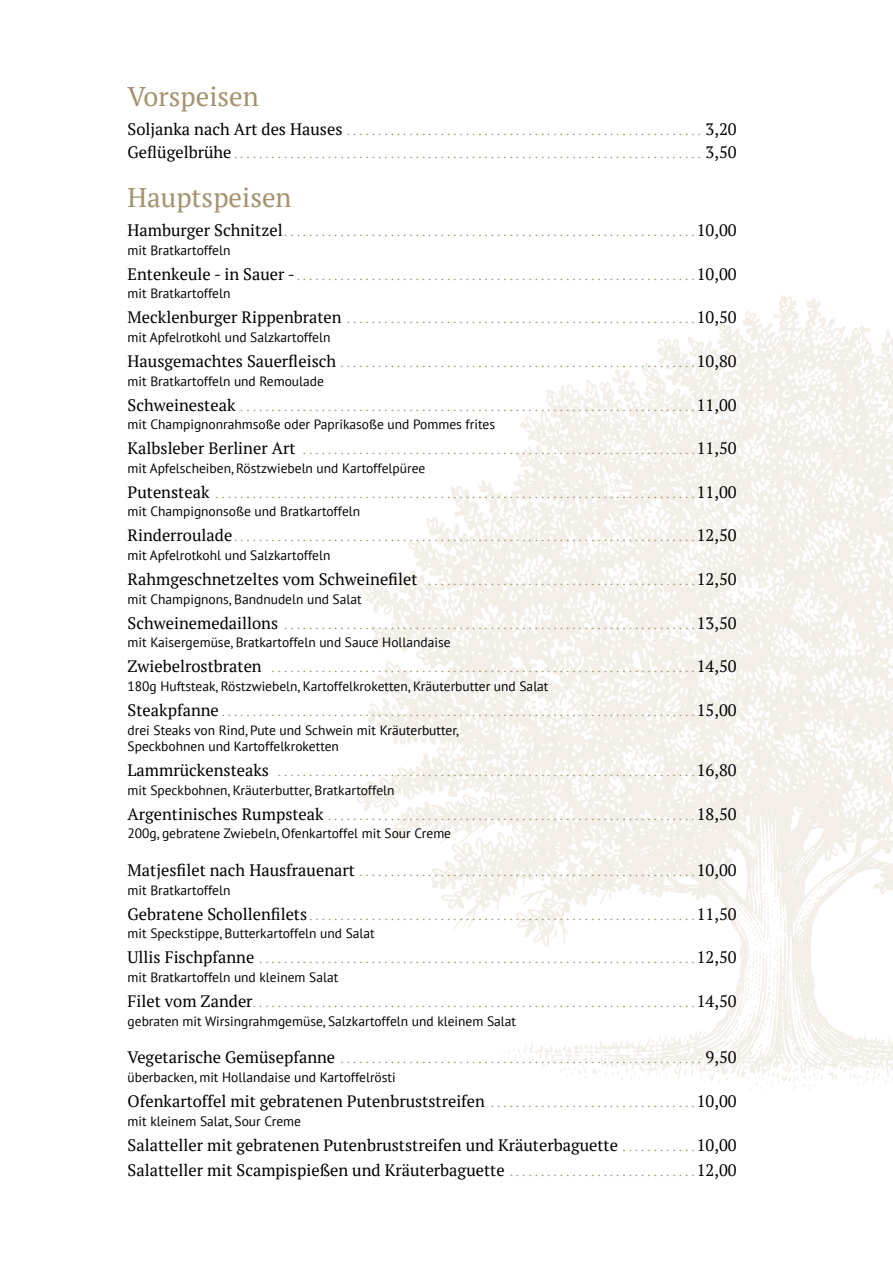
<style>
.page{position:relative;width:893px;height:1263px;background:#fff}
.page>*{position:absolute;margin:0;border:0;box-sizing:border-box;transform-origin:0 0}
.t1{font:27px "PT Serif";color:#a49270}
.t2{font:16.5px/25px "PT Serif";color:#000}
.t3{font:13.5px/16.5px "PT Sans";color:#000}
.t4{font:12px/23px "PT Serif";color:#a49270}
.s1{font-size:16.5px;color:#000}
.s2{font-size:12px;color:#a49270}
</style>
<div class="page">
<img style="left:357px;top:295px;width:536px;height:795px">
<h1 class="t1" style="left:128px;top:79px;width:133px">Vorspeisen</h1>
<p class="t4" style="left:128px;top:119px;width:611px"><span class="s1">Soljanka nach Art des Hauses</span> . . . . . . . . . . . . . . . . . . . . . . . . . . . . . . . . . . . . . . . . . . . . . . . . . . . . . . . . . <span class="s1">3,20<br>Geflügelbrühe</span> . . . . . . . . . . . . . . . . . . . . . . . . . . . . . . . . . . . . . . . . . . . . . . . . . . . . . . . . . . . . . . . . . . . . . . . . . . . <span class="s1">3,50</span></p>
<h1 class="t1" style="left:128px;top:180px;width:166px">Hauptspeisen</h1>
<p class="t4" style="left:128px;top:220px;width:611px"><span class="s1">Hamburger Schnitzel</span> . . . . . . . . . . . . . . . . . . . . . . . . . . . . . . . . . . . . . . . . . . . . . . . . . . . . . . . . . . . . . . . . . <span class="s1">10,00</span></p>
<p class="t3" style="left:128px;top:241px;width:104px">mit Bratkartoffeln</p>
<p class="t4" style="left:128px;top:264px;width:611px"><span class="s1">Entenkeule - in Sauer -</span> . . . . . . . . . . . . . . . . . . . . . . . . . . . . . . . . . . . . . . . . . . . . . . . . . . . . . . . . . . . . . . . <span class="s1">10,00</span></p>
<p class="t3" style="left:128px;top:285px;width:104px">mit Bratkartoffeln</p>
<p class="t4" style="left:128px;top:307px;width:611px"><span class="s1">Mecklenburger Rippenbraten</span> . . . . . . . . . . . . . . . . . . . . . . . . . . . . . . . . . . . . . . . . . . . . . . . . . . . . . . . <span class="s1">10,50</span></p>
<p class="t3" style="left:128px;top:329px;width:204px">mit Apfelrotkohl und Salzkartoffeln</p>
<p class="t4" style="left:128px;top:351px;width:611px"><span class="s1">Hausgemachtes Sauerfleisch</span> . . . . . . . . . . . . . . . . . . . . . . . . . . . . . . . . . . . . . . . . . . . . . . . . . . . . . . . . <span class="s1">10,80</span></p>
<p class="t3" style="left:128px;top:372px;width:198px">mit Bratkartoffeln und Remoulade</p>
<p class="t4" style="left:128px;top:395px;width:611px"><span class="s1">Schweinesteak</span> . . . . . . . . . . . . . . . . . . . . . . . . . . . . . . . . . . . . . . . . . . . . . . . . . . . . . . . . . . . . . . . . . . . . . . . . <span class="s1">11,00</span></p>
<p class="t3" style="left:128px;top:416px;width:369px">mit Champignonrahmsoße oder Paprikasoße und Pommes frites</p>
<p class="t4" style="left:128px;top:438px;width:611px"><span class="s1">Kalbsleber Berliner Art</span> . . . . . . . . . . . . . . . . . . . . . . . . . . . . . . . . . . . . . . . . . . . . . . . . . . . . . . . . . . . . . . <span class="s1">11,50</span></p>
<p class="t3" style="left:128px;top:459px;width:299px">mit Apfelscheiben, Röstzwiebeln und Kartoffelpüree</p>
<p class="t4" style="left:128px;top:482px;width:611px"><span class="s1">Putensteak</span> . . . . . . . . . . . . . . . . . . . . . . . . . . . . . . . . . . . . . . . . . . . . . . . . . . . . . . . . . . . . . . . . . . . . . . . . . . . . <span class="s1">11,00</span></p>
<p class="t3" style="left:128px;top:503px;width:234px">mit Champignonsoße und Bratkartoffeln</p>
<p class="t4" style="left:128px;top:526px;width:611px"><span class="s1">Rinderroulade</span> . . . . . . . . . . . . . . . . . . . . . . . . . . . . . . . . . . . . . . . . . . . . . . . . . . . . . . . . . . . . . . . . . . . . . . . . . <span class="s1">12,50</span></p>
<p class="t3" style="left:128px;top:547px;width:204px">mit Apfelrotkohl und Salzkartoffeln</p>
<p class="t4" style="left:128px;top:569px;width:611px"><span class="s1">Rahmgeschnetzeltes vom Schweinefilet</span> . . . . . . . . . . . . . . . . . . . . . . . . . . . . . . . . . . . . . . . . . . <span class="s1">12,50</span></p>
<p class="t3" style="left:128px;top:590px;width:236px">mit Champignons, Bandnudeln und Salat</p>
<p class="t4" style="left:128px;top:613px;width:611px"><span class="s1">Schweinemedaillons</span> . . . . . . . . . . . . . . . . . . . . . . . . . . . . . . . . . . . . . . . . . . . . . . . . . . . . . . . . . . . . . . . . . <span class="s1">13,50</span></p>
<p class="t3" style="left:128px;top:634px;width:325px">mit Kaisergemüse, Bratkartoffeln und Sauce Hollandaise</p>
<p class="t4" style="left:128px;top:656px;width:611px"><span class="s1">Zwiebelrostbraten</span> . . . . . . . . . . . . . . . . . . . . . . . . . . . . . . . . . . . . . . . . . . . . . . . . . . . . . . . . . . . . . . . . . . . <span class="s1">14,50</span></p>
<p class="t3" style="left:128px;top:678px;width:422px">180g Huftsteak, Röstzwiebeln, Kartoffelkroketten, Kräuterbutter und Salat</p>
<p class="t4" style="left:128px;top:700px;width:611px"><span class="s1">Steakpfanne</span> . . . . . . . . . . . . . . . . . . . . . . . . . . . . . . . . . . . . . . . . . . . . . . . . . . . . . . . . . . . . . . . . . . . . . . . . . . . <span class="s1">15,00</span></p>
<p class="t3" style="left:128px;top:721px;width:333px">drei Steaks von Rind, Pute und Schwein mit Kräuterbutter,<br>Speckbohnen und Kartoffelkroketten</p>
<p class="t4" style="left:128px;top:760px;width:611px"><span class="s1">Lammrückensteaks</span> . . . . . . . . . . . . . . . . . . . . . . . . . . . . . . . . . . . . . . . . . . . . . . . . . . . . . . . . . . . . . . . . . . <span class="s1">16,80</span></p>
<p class="t3" style="left:128px;top:781px;width:268px">mit Speckbohnen, Kräuterbutter, Bratkartoffeln</p>
<p class="t4" style="left:128px;top:804px;width:611px"><span class="s1">Argentinisches Rumpsteak</span> . . . . . . . . . . . . . . . . . . . . . . . . . . . . . . . . . . . . . . . . . . . . . . . . . . . . . . . . . . <span class="s1">18,50</span></p>
<p class="t3" style="left:128px;top:825px;width:325px">200g, gebratene Zwiebeln, Ofenkartoffel mit Sour Creme</p>
<p class="t4" style="left:128px;top:860px;width:611px"><span class="s1">Matjesfilet nach Hausfrauenart</span> . . . . . . . . . . . . . . . . . . . . . . . . . . . . . . . . . . . . . . . . . . . . . . . . . . . . . <span class="s1">10,00</span></p>
<p class="t3" style="left:128px;top:881px;width:104px">mit Bratkartoffeln</p>
<p class="t4" style="left:128px;top:904px;width:611px"><span class="s1">Gebratene Schollenfilets</span> . . . . . . . . . . . . . . . . . . . . . . . . . . . . . . . . . . . . . . . . . . . . . . . . . . . . . . . . . . . . . <span class="s1">11,50</span></p>
<p class="t3" style="left:128px;top:925px;width:249px">mit Speckstippe, Butterkartoffeln und Salat</p>
<p class="t4" style="left:128px;top:947px;width:611px"><span class="s1">Ullis Fischpfanne</span> . . . . . . . . . . . . . . . . . . . . . . . . . . . . . . . . . . . . . . . . . . . . . . . . . . . . . . . . . . . . . . . . . . . . . <span class="s1">12,50</span></p>
<p class="t3" style="left:128px;top:969px;width:212px">mit Bratkartoffeln und kleinem Salat</p>
<p class="t4" style="left:128px;top:991px;width:611px"><span class="s1">Filet vom Zander</span> . . . . . . . . . . . . . . . . . . . . . . . . . . . . . . . . . . . . . . . . . . . . . . . . . . . . . . . . . . . . . . . . . . . . . . <span class="s1">14,50</span></p>
<p class="t3" style="left:128px;top:1012px;width:390px">gebraten mit Wirsingrahmgemüse, Salzkartoffeln und kleinem Salat</p>
<p class="t4" style="left:128px;top:1047px;width:611px"><span class="s1">Vegetarische Gemüsepfanne</span> . . . . . . . . . . . . . . . . . . . . . . . . . . . . . . . . . . . . . . . . . . . . . . . . . . . . . . . . . . <span class="s1">9,50</span></p>
<p class="t3" style="left:128px;top:1069px;width:270px">überbacken, mit Hollandaise und Kartoffelrösti</p>
<h2 class="t2" style="left:128px;top:1088px;width:611px">Ofenkartoffel mit gebratenen Putenbruststreifen <span class="s2">. . . . . . . . . . . . . . . . . . . . . . . . . . . . . . . .</span> 10,00</h2>
<p class="t3" style="left:128px;top:1112px;width:175px">mit kleinem Salat, Sour Creme</p>
<h2 class="t2" style="left:128px;top:1132px;width:611px">Salatteller mit gebratenen Putenbruststreifen und Kräuterbaguette <span class="s2">. . . . . . . . . . .</span> 10,00<br>Salatteller mit Scampispießen und Kräuterbaguette <span class="s2">. . . . . . . . . . . . . . . . . . . . . . . . . . . . .</span> 12,00</h2>
</div>
